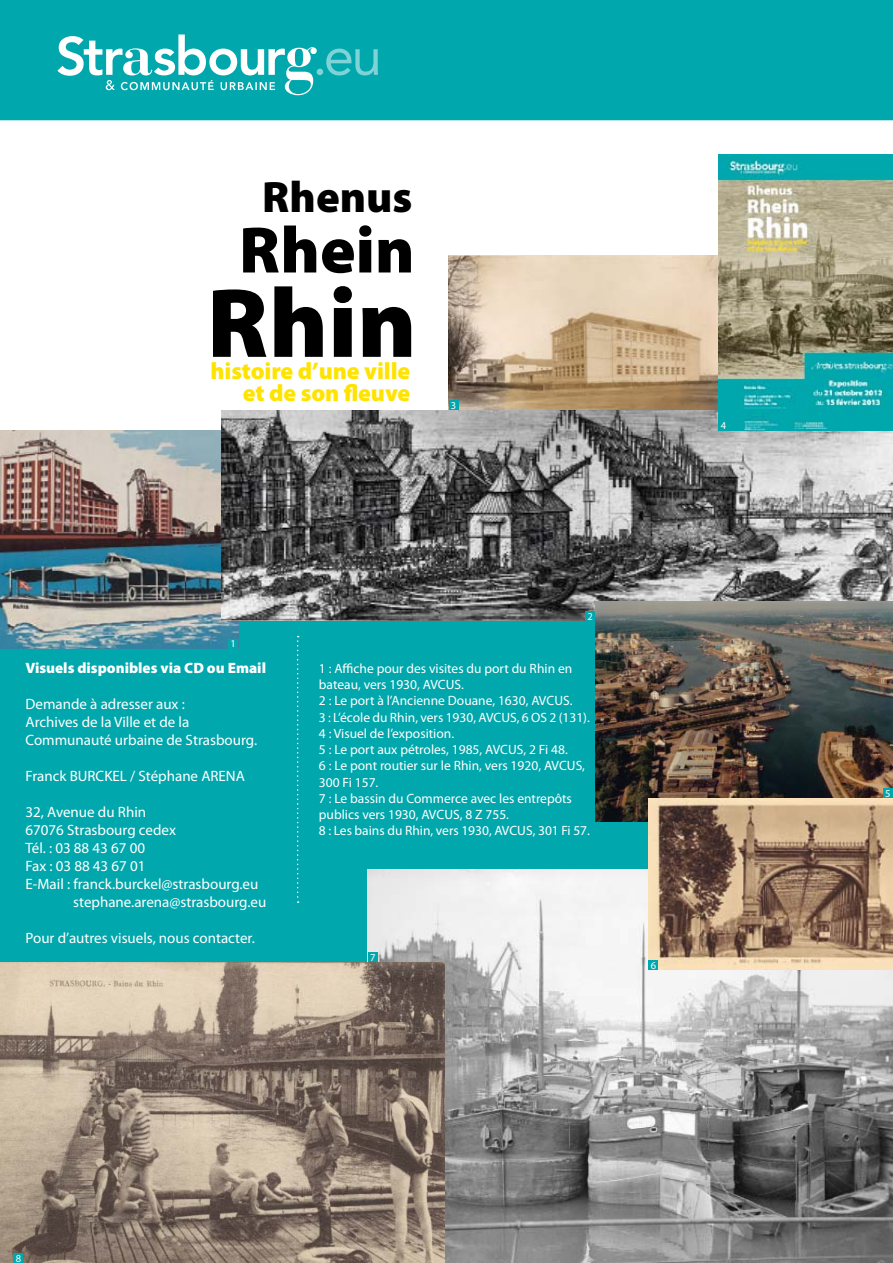
<style>
.page{position:relative;width:893px;height:1263px;background:#fff}
.page>*{position:absolute;margin:0;border:0;box-sizing:border-box;transform-origin:0 0}
.t1{font:900 99.3px "Myriad Pro";color:#000}
.t2{font:900 66.15px "Myriad Pro";color:#000}
.t3{font:900 44.1px "Myriad Pro";color:#000}
.t4{font:900 23.7px/22px "Myriad Pro";letter-spacing:-.005em;color:#ffe300;text-align:right}
.t5{font:15px/18px "Myriad Pro";color:#fff}
.t6{font:900 15px "Myriad Pro";color:#fff}
.t7{font:13.5px/16.2px "Myriad Pro";color:#fff}
.t8{font:10.5px "Myriad Pro";color:#fff}
</style>
<div class="page">
<div style="left:0;top:0;width:893px;height:120px;background:#00a7ac"></div>
<svg style="left:57px;top:35px;width:321px;height:60px"></svg>
<img style="left:449px;top:255px;width:270px;height:155px">
<div style="left:0;top:481px;width:893px;height:601px;background:#00a7ac"></div>
<img style="left:0;top:430px;width:238px;height:218px">
<img style="left:368px;top:870px;width:525px;height:393px">
<img style="left:0;top:962px;width:444px;height:301px">
<img style="left:221px;top:410px;width:672px;height:211px">
<img style="left:595px;top:601px;width:298px;height:221px">
<img style="left:648px;top:798px;width:245px;height:171px">
<img style="left:719px;top:155px;width:174px;height:275px">
<svg style="left:297px;top:636px;width:2px;height:267px"></svg>
<div style="left:228px;top:638px;width:10px;height:10px;background:#00a7ac"></div>
<div style="left:585px;top:611px;width:10px;height:10px;background:#00a7ac"></div>
<div style="left:449px;top:400px;width:10px;height:10px;background:#00a7ac"></div>
<div style="left:719px;top:420px;width:10px;height:10px;background:#00a7ac"></div>
<div style="left:883px;top:788px;width:10px;height:10px;background:#00a7ac"></div>
<div style="left:648px;top:960px;width:10px;height:10px;background:#00a7ac"></div>
<div style="left:368px;top:952px;width:10px;height:10px;background:#00a7ac"></div>
<div style="left:13px;top:1253px;width:10px;height:10px;background:#00a7ac"></div>
<h3 class="t3" style="left:262px;top:168px;width:152px">Rhenus</h3>
<h2 class="t2" style="left:239px;top:206px;width:177px">Rhein</h2>
<h1 class="t1" style="left:207px;top:257px;width:211px">Rhin</h1>
<h3 class="t4" style="left:210px;top:359px;width:201px">histoire d’une ville et de son fleuve</h3>
<p class="t8" style="left:451px;top:400px;width:7px">3</p>
<p class="t8" style="left:721px;top:420px;width:7px">4</p>
<p class="t8" style="left:230px;top:638px;width:7px">1</p>
<p class="t6" style="left:26px;top:658px;width:242px">Visuels disponibles via CD ou Email</p>
<p class="t5" style="left:26px;top:695px;width:233px">Demande à adresser aux :<br>Archives de la Ville et de la<br>Communauté urbaine de Strasbourg.</p>
<p class="t5" style="left:26px;top:767px;width:221px">Franck BURCKEL / Stéphane ARENA</p>
<p class="t5" style="left:26px;top:803px;width:122px">32, Avenue du Rhin</p>
<p class="t5" style="left:26px;top:821px;width:152px">67076 Strasbourg cedex</p>
<p class="t5" style="left:26px;top:839px;width:121px">Tél. : 03 88 43 67 00</p>
<p class="t5" style="left:26px;top:857px;width:121px">Fax : 03 88 43 67 01</p>
<p class="t5" style="left:26px;top:875px;width:234px">E-Mail : franck.burckel@strasbourg.eu</p>
<p class="t5" style="left:73px;top:893px;width:195px">stephane.arena@strasbourg.eu</p>
<p class="t5" style="left:26px;top:929px;width:231px">Pour d’autres visuels, nous contacter.</p>
<p class="t8" style="left:588px;top:610px;width:7px">2</p>
<p class="t7" style="left:319px;top:661px;width:273px">1 : Affiche pour des visites du port du Rhin en bateau, vers 1930, AVCUS.<br>2 : Le port à l’Ancienne Douane, 1630, AVCUS.<br>3 : L’école du Rhin, vers 1930, AVCUS, 6 OS 2 (131).<br>4 : Visuel de l’exposition.<br>5 : Le port aux pétroles, 1985, AVCUS, 2 Fi 48.<br>6 : Le pont routier sur le Rhin, vers 1920, AVCUS, 300 Fi 157.<br>7 : Le bassin du Commerce avec les entrepôts publics vers 1930, AVCUS, 8 Z 755.<br>8 : Les bains du Rhin, vers 1930, AVCUS, 301 Fi 57.</p>
<p class="t8" style="left:370px;top:952px;width:7px">7</p>
<p class="t8" style="left:651px;top:959px;width:7px">6</p>
<p class="t8" style="left:16px;top:1253px;width:7px">8</p>
<p class="t8" style="left:885px;top:788px;width:7px">5</p>
</div>
